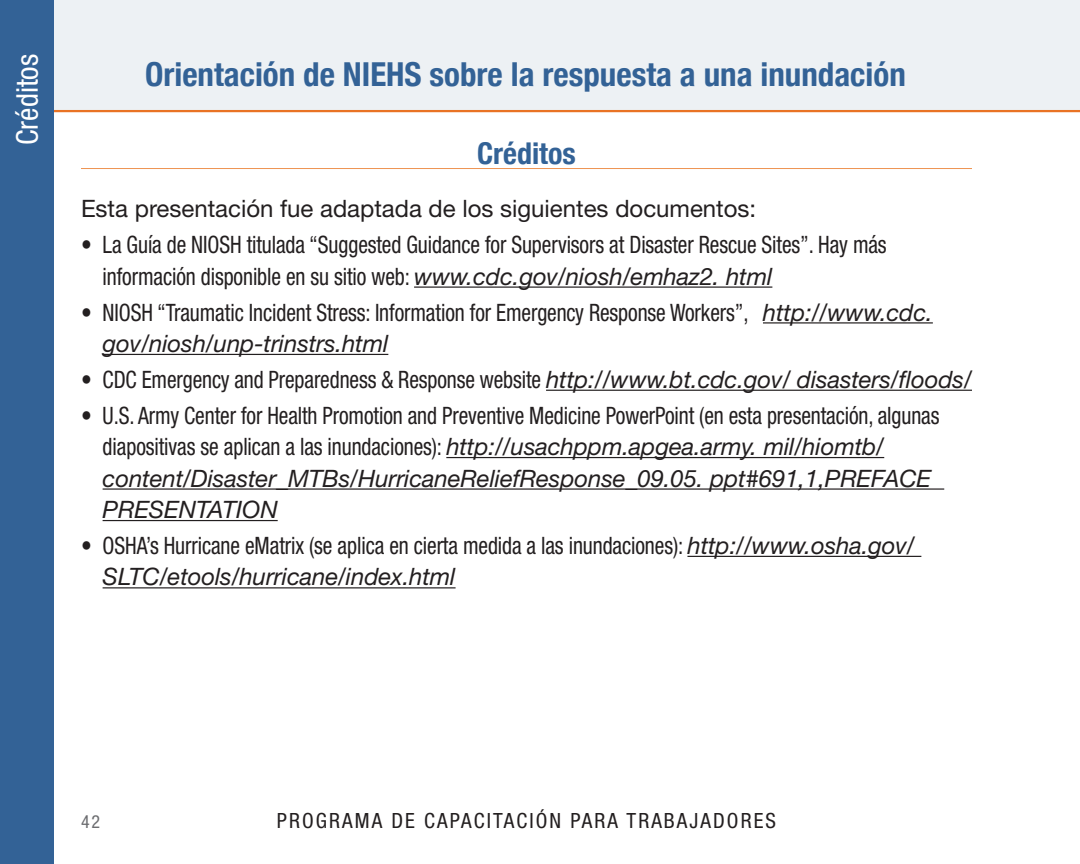
<style>
.page{position:relative;width:1080px;height:864px;background:#fff}
.page>*{position:absolute;margin:0;border:0;box-sizing:border-box;transform-origin:0 0}
.t1{font:700 condensed 33px "Helvetica Neue";color:#336296}
.t2{font:condensed 30px "Helvetica Neue LT Std";color:#fff}
.TITLE{font:700 condensed 30px "Helvetica Neue";color:#336296}
.t3{font:condensed 24px/31.5px "Helvetica Neue LT Std";letter-spacing:-.005em;color:#231f20;scale:.9 1}
.Body{font:24px "Helvetica Neue LT Std";color:#231f20}
.t4{font:condensed 21px "Helvetica Neue LT Std";letter-spacing:.1em;color:#231f20}
.t5{font:condensed 18px "Helvetica Neue LT Std";color:#6c6d70}
.s1{font-style:italic;font-stretch:normal}
</style>
<div class="page">
<div style="left:0;top:0;width:1080px;height:112px;background:#edf1f4"></div>
<hr style="left:0;top:110px;width:1080px;height:2px;background:#e97324">
<hr style="left:81px;top:168px;width:891px;height:1px;background:#ee9352">
<hr style="left:414px;top:286px;width:358px;height:2px;background:#231f20">
<hr style="left:763px;top:322px;width:170px;height:2px;background:#231f20">
<hr style="left:103px;top:354px;width:285px;height:1px;background:#231f20">
<hr style="left:546px;top:390px;width:426px;height:1px;background:#231f20">
<hr style="left:446px;top:457px;width:438px;height:1px;background:#231f20">
<hr style="left:103px;top:488px;width:841px;height:2px;background:#231f20">
<hr style="left:103px;top:520px;width:175px;height:1px;background:#231f20">
<hr style="left:687px;top:556px;width:234px;height:1px;background:#231f20">
<hr style="left:103px;top:587px;width:353px;height:1px;background:#231f20">
<div style="left:0;top:0;width:54px;height:864px;background:#336296"></div>
<p class="t2" style="left:10px;top:145px;width:93px;rotate:-90deg">Créditos</p>
<p class="t2" style="left:10px;top:130px;width:77px;rotate:-90deg">Pel gro</p>
<h1 class="t1" style="left:145px;top:47px;width:762px">Orientación de NIEHS sobre la respuesta a una inundación</h1>
<p class="TITLE" style="left:477px;top:128px;width:100px">Créditos</p>
<p class="Body" style="left:81px;top:195px;width:677px">Esta presentación fue adaptada de los siguientes documentos:</p>
<p class="t3" style="left:103px;top:229px;width:873px;text-indent:-22px">• La Guía de NIOSH titulada “Suggested Guidance for Supervisors at Disaster Rescue Sites”. Hay más información disponible en su sitio web: <span class="s1">www.cdc.gov/niosh/emhaz2. html</span></p>
<p class="t3" style="left:103px;top:296px;width:924px;text-indent:-22px">• NIOSH “Traumatic Incident Stress: Information for Emergency Response Workers”, <span class="s1">http://www.cdc. gov/niosh/unp-trinstrs.html</span></p>
<p class="t3" style="left:81px;top:363px;width:992px">• CDC Emergency and Preparedness &amp; Response website <span class="s1">http://www.bt.cdc.gov/ disasters/floods/</span></p>
<p class="t3" style="left:103px;top:399px;width:931px;text-indent:-22px">• U.S. Army Center for Health Promotion and Preventive Medicine PowerPoint (en esta presentación, algunas diapositivas se aplican a las inundaciones): <span class="s1">http://usachppm.apgea.army. mil/hiomtb/ content/Disaster_MTBs/HurricaneReliefResponse_09.05. ppt#691,1,PREFACE PRESENTATION</span></p>
<p class="t3" style="left:103px;top:530px;width:904px;text-indent:-22px">• OSHA’s Hurricane eMatrix (se aplica en cierta medida a las inundaciones): <span class="s1">http://www.osha.gov/<br>SLTC/etools/hurricane/index.html</span></p>
<p class="t5" style="left:81px;top:811px;width:21px">42</p>
<p class="t4" style="left:277px;top:808px;width:501px">PROGRAMA DE CAPACITACIÓN PARA TRABAJADORES</p>
</div>
